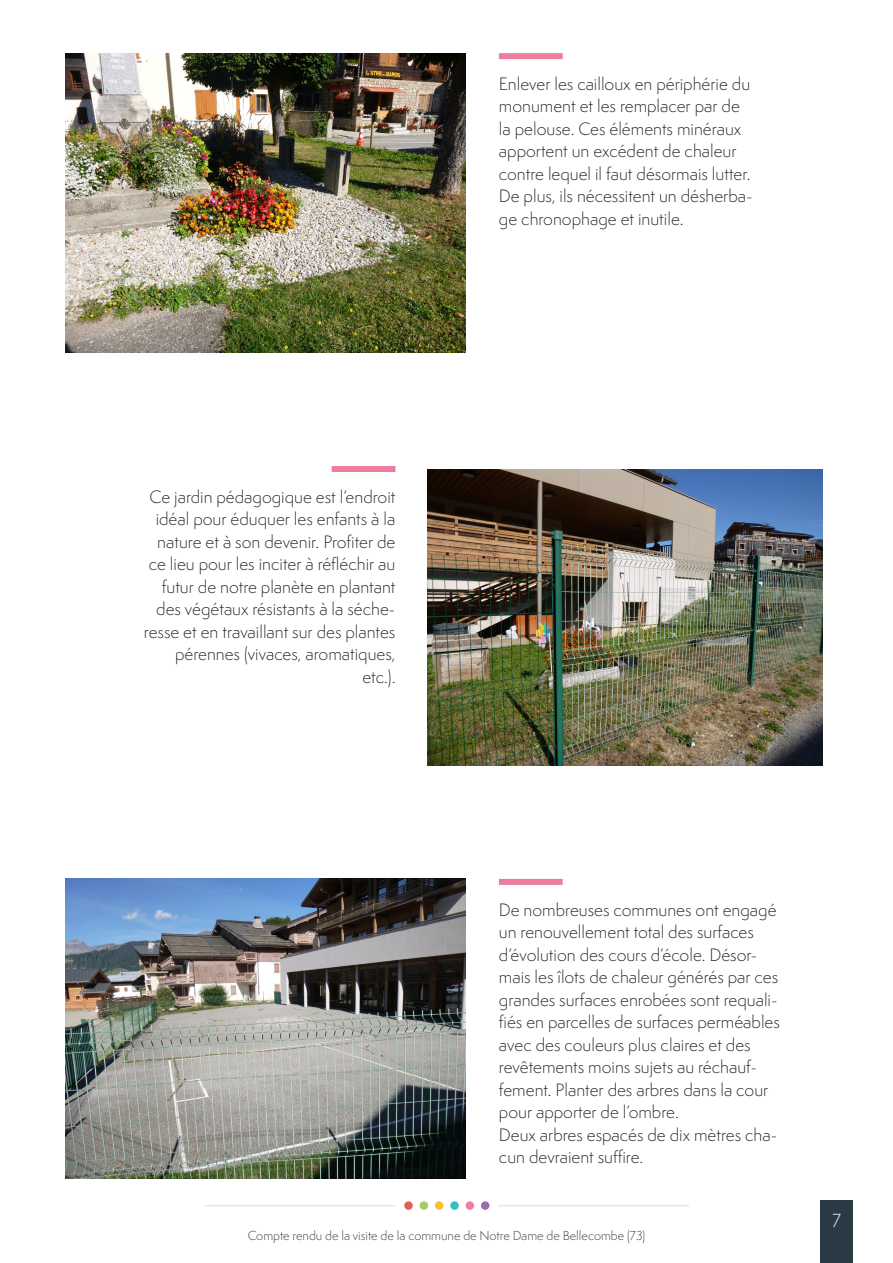
<style>
.page{position:relative;width:893px;height:1263px;background:#fff}
.page>*{position:absolute;margin:0;border:0;box-sizing:border-box;transform-origin:0 0}
.t1{font:300 17.55px "Semplicita Pro";color:#fff}
.t2{font:300 16.5px/22.5px "Semplicita Pro";color:#231f20}
.t3{font:300 12px "Semplicita Pro";color:#293a45}
</style>
<div class="page">
<hr style="left:498px;top:1205px;width:191px;height:1px;background:#dedfe1">
<hr style="left:204px;top:1205px;width:192px;height:1px;background:#dedfe1">
<div style="left:404px;top:1201px;width:9px;height:9px;background:#e05f57;border-radius:50%"></div>
<div style="left:420px;top:1201px;width:8px;height:9px;background:#a2cf5f;border-radius:50%"></div>
<div style="left:435px;top:1201px;width:8px;height:9px;background:#febf2e;border-radius:50%"></div>
<div style="left:450px;top:1201px;width:9px;height:9px;background:#35bfc2;border-radius:50%"></div>
<div style="left:466px;top:1201px;width:8px;height:9px;background:#f27e9f;border-radius:50%"></div>
<div style="left:481px;top:1201px;width:8px;height:9px;background:#9b6aad;border-radius:50%"></div>
<div style="left:820px;top:1200px;width:32px;height:63px;background:#293a45"></div>
<img style="left:66px;top:53px;width:400px;height:300px">
<img style="left:427px;top:469px;width:396px;height:297px">
<div style="left:499px;top:879px;width:64px;height:6px;background:#ec7d9d"></div>
<img style="left:66px;top:879px;width:400px;height:300px">
<div style="left:499px;top:53px;width:64px;height:6px;background:#ec7d9d"></div>
<div style="left:332px;top:466px;width:63px;height:6px;background:#ec7d9d"></div>
<p class="t2" style="left:499px;top:72px;width:253px">Enlever les cailloux en périphérie du monument et les remplacer par de la pelouse. Ces éléments minéraux apportent un excédent de chaleur contre lequel il faut désormais lutter.</p>
<p class="t2" style="left:499px;top:185px;width:255px">De plus, ils nécessitent un désherba&shy;ge chronophage et inutile.</p>
<p class="t2" style="left:144px;top:485px;width:253px;text-align:right">Ce jardin pédagogique est l’endroit idéal pour éduquer les enfants à la nature et à son devenir. Profiter de ce lieu pour les inciter à réfléchir au futur de notre planète en plantant des végétaux résistants à la séche&shy;resse et en travaillant sur des plantes pérennes (vivaces, aromatiques, etc.).</p>
<p class="t2" style="left:499px;top:898px;width:282px">De nombreuses communes ont engagé un renouvellement total des surfaces d’évolution des cours d’école. Désor&shy;mais les îlots de chaleur générés par ces grandes surfaces enrobées sont requali&shy;fiés en parcelles de surfaces perméables avec des couleurs plus claires et des revêtements moins sujets au réchauf&shy;fement. Planter des arbres dans la cour pour apporter de l’ombre.</p>
<p class="t2" style="left:499px;top:1123px;width:280px">Deux arbres espacés de dix mètres cha&shy;cun devraient suffire.</p>
<p class="t3" style="left:248px;top:1227px;width:399px">Compte rendu de la visite de la commune de Notre Dame de Bellecombe (73)</p>
<p class="t1" style="left:832px;top:1209px;width:10px">7</p>
</div>
